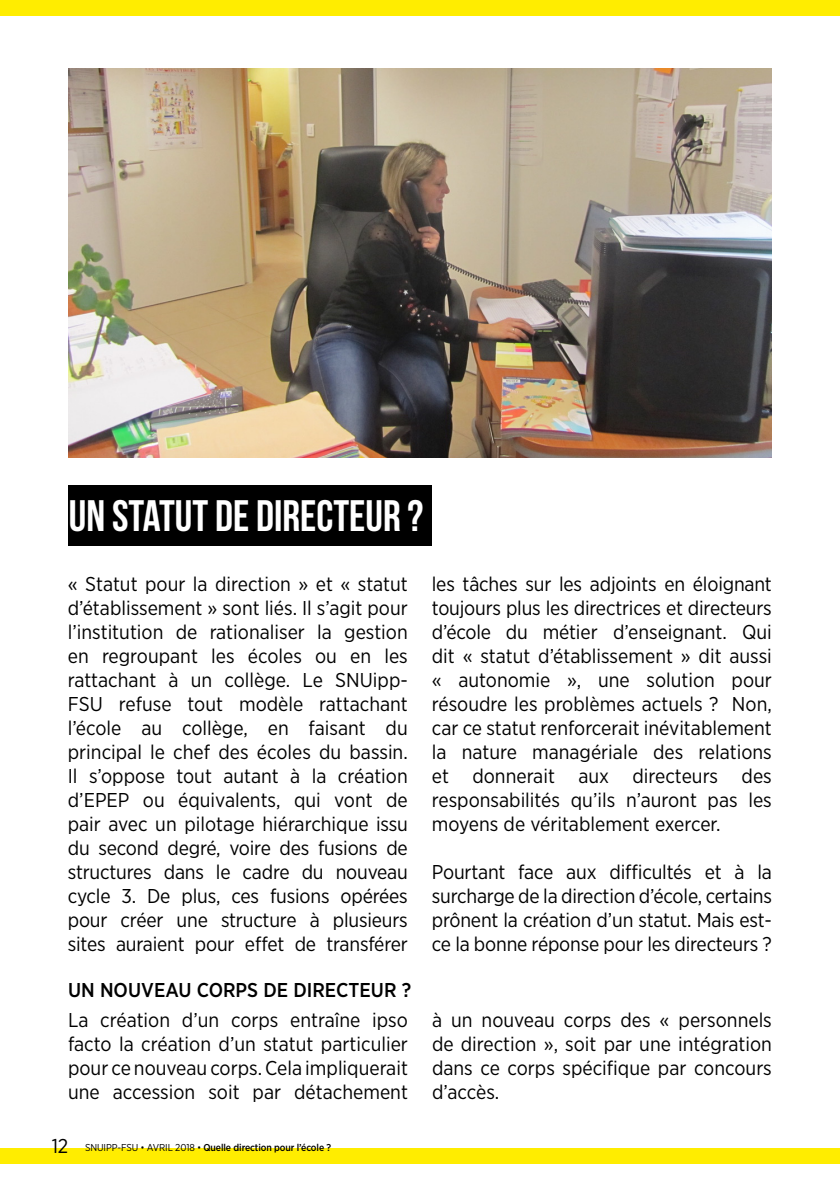
<style>
.page{position:relative;width:840px;height:1191px;background:#fff}
.page>*{position:absolute;margin:0;border:0;box-sizing:border-box;transform-origin:0 0}
.t1{font:44px "Bebas Neue";color:#fff}
.t2{font:20px/24px "Gotham Narrow";letter-spacing:-.01em;color:#000;text-align:justify}
.t3{font:500 20px "Gotham Narrow";color:#000}
.t4{font:500 10px "Gotham Narrow";letter-spacing:-.01em;color:#000}
.s1{font-weight:400}
.s2{font-weight:300}
</style>
<div class="page">
<div style="left:0;top:1148px;width:839px;height:16px;background:#ffed00"></div>
<div style="left:0;top:0;width:839px;height:15px;background:#ffed00"></div>
<div style="left:68px;top:485px;width:363px;height:61px;background:#000"></div>
<img style="left:68px;top:68px;width:703px;height:389px">
<h1 class="t1" style="left:69px;top:492px;width:356px">UN STATUT DE DIRECTEUR ?</h1>
<p class="t2" style="left:68px;top:571px;width:341px">« Statut pour la direction » et « statut d’établissement » sont liés. Il s’agit pour l’institution de rationaliser la gestion en regroupant les écoles ou en les rattachant à un collège. Le SNUipp-FSU refuse tout modèle rattachant l’école au collège, en faisant du principal le chef des écoles du bassin.<br>Il s’oppose tout autant à la création d’EPEP ou équivalents, qui vont de pair avec un pilotage hiérarchique issu du second degré, voire des fusions de structures dans le cadre du nouveau cycle 3. De plus, ces fusions opérées pour créer une structure à plusieurs sites auraient pour effet de transférer</p>
<p class="t2" style="left:431px;top:571px;width:341px">les tâches sur les adjoints en éloignant toujours plus les directrices et directeurs d’école du métier d’enseignant. Qui dit « statut d’établissement » dit aussi « autonomie », une solution pour résoudre les problèmes actuels ? Non, car ce statut renforcerait inévitablement la nature managériale des relations et donnerait aux directeurs des responsabilités qu’ils n’auront pas les moyens de véritablement exercer.</p>
<p class="t2" style="left:431px;top:859px;width:341px">Pourtant face aux difficultés et à la surcharge de la direction d’école, certains prônent la création d’un statut. Mais est&shy;ce la bonne réponse pour les directeurs ?</p>
<p class="t3" style="left:68px;top:977px;width:344px">UN NOUVEAU CORPS DE DIRECTEUR ?</p>
<p class="t2" style="left:68px;top:1007px;width:341px">La création d’un corps entraîne ipso facto la création d’un statut particulier pour ce nouveau corps. Cela impliquerait une accession soit par détachement</p>
<p class="t2" style="left:432px;top:1007px;width:341px">à un nouveau corps des « personnels de direction », soit par une intégration dans ce corps spécifique par concours d’accès.</p>
<p class="t2" style="left:52px;top:1133px;width:18px">12</p>
<p class="t4" style="left:85px;top:1140px;width:247px"><span class="s1">SNUIPP-FSU</span> <span class="s2">•</span> <span class="s1">AVRIL 2018</span> <span class="s2">•</span> Quelle direction pour l’école ?</p>
</div>
